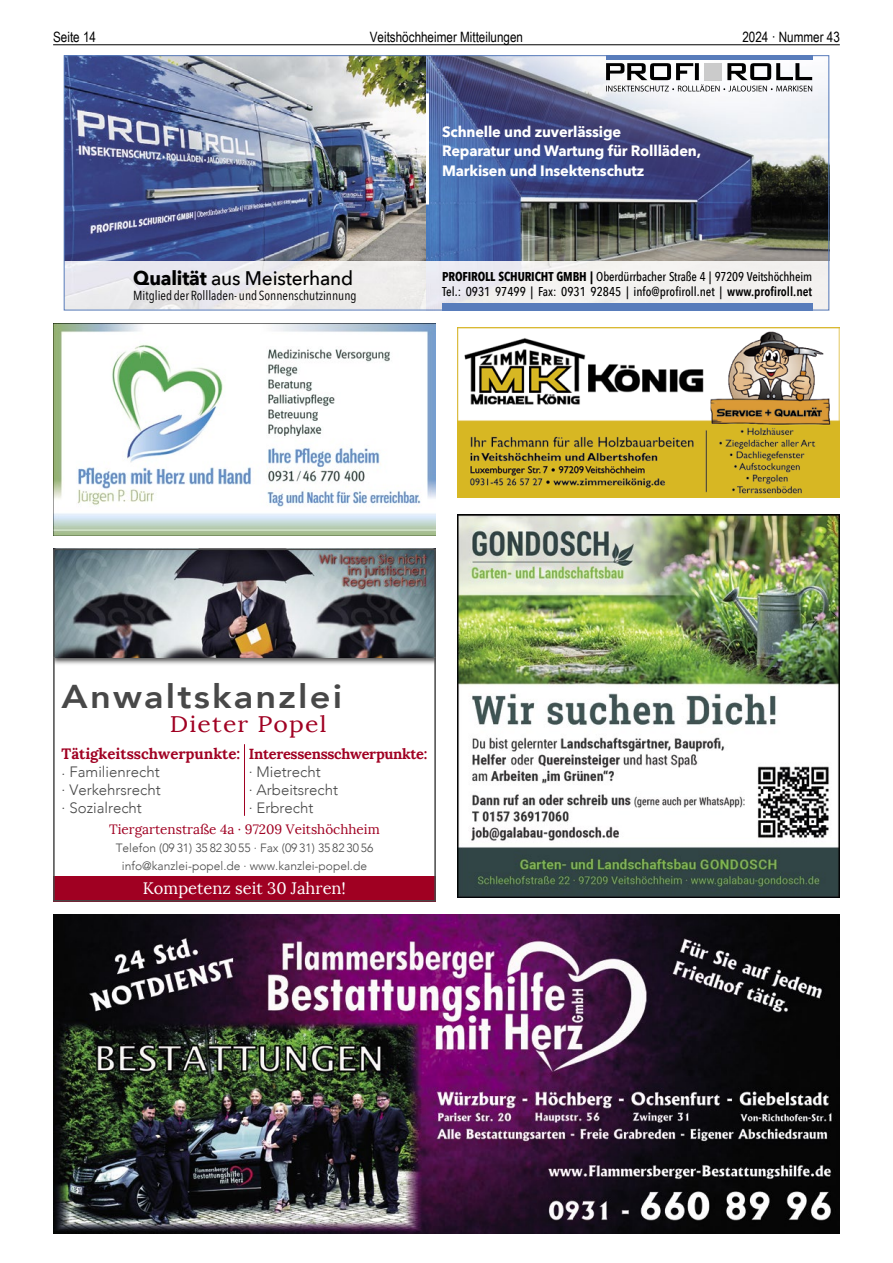
<style>
.page{position:relative;width:893px;height:1263px;background:#fff}
.page>*{position:absolute;margin:0;border:0;box-sizing:border-box;transform-origin:0 0}
.t1{font:800 33px "Avenir";letter-spacing:.06em;color:#484848;scale:1.1 1}
.t2{font:22.5px "Lora";letter-spacing:.05em;color:#a00022;scale:1.1 1}
.t3{font:500 19.65px "Avenir Next";letter-spacing:-.01em;color:#000}
.t4{font:16.5px "Lora";color:#fff}
.t5{font:700 15px/19.5px "Avenir Next";letter-spacing:-.01em;color:#fff}
.t6{font:300 15px/18px "Avenir";color:#484848;text-align:justify}
.t7{font:700 15px "Lora";color:#a00022}
.t8{font:700 14.55px "Lora";letter-spacing:-.02em;color:#a00022}
.t9{font:14.25px "Arial Narrow";color:#000}
.t10{font:13.5px "Lora";color:#a00022}
.t11{font:13.05px "Avenir Next Condensed";color:#000}
.t12{font:500 12.75px/15.6px "Avenir Next Condensed";letter-spacing:-.01em;color:#000}
.t13{font:300 12px/18px "Avenir";color:#484848;text-align:center}
.s1{font-weight:700}
.s2{font-weight:600}
</style>
<div class="page">
<hr style="left:53px;top:44px;width:787px;height:1px;background:#000">
<img style="left:53px;top:914px;width:787px;height:319px">
<img style="left:457px;top:514px;width:383px;height:383px">
<img style="left:56px;top:657px;width:377px;height:7px">
<img style="left:56px;top:552px;width:377px;height:105px">
<hr style="left:244px;top:744px;width:1px;height:72px;background:#a00022">
<div style="left:53px;top:876px;width:383px;height:25px;background:#a00022"></div>
<div style="left:53px;top:549px;width:383px;height:352px;border:2px solid #484848"></div>
<img style="left:457px;top:327px;width:383px;height:170px">
<img style="left:53px;top:323px;width:383px;height:213px">
<img style="left:66px;top:57px;width:761px;height:251px">
<div style="left:606px;top:55px;width:206px;height:5px;background:#587cbb"></div>
<div style="left:442px;top:303px;width:370px;height:7px;background:#587cbb"></div>
<svg style="left:606px;top:63px;width:206px;height:29px"></svg>
<hr style="left:426px;top:93px;width:3px;height:112px;background:#fff">
<div style="left:64px;top:55px;width:765px;height:255px;border:1px solid #587cbb"></div>
<p class="t9" style="left:53px;top:27px;width:44px">Seite 14</p>
<p class="t9" style="left:370px;top:27px;width:155px">Veitshöchheimer Mitteilungen</p>
<p class="t9" style="left:742px;top:27px;width:99px">2024 · Nummer 43</p>
<h3 class="t3" style="left:133px;top:262px;width:221px"><span class="s1">Qualität</span> aus Meisterhand</h3>
<p class="t11" style="left:133px;top:285px;width:225px">Mitglied der Rollladen- und Sonnenschutzinnung</p>
<p class="t5" style="left:442px;top:122px;width:260px">Schnelle und zuverlässige<br>Reparatur und Wartung für Rollläden,<br>Markisen und Insektenschutz</p>
<p class="t12" style="left:442px;top:268px;width:372px"><span class="s1">PROFIROLL SCHURICHT GMBH |</span> Oberdürrbacher Straße 4 | 97209 Veitshöchheim<br>Tel.: 0931 97499 | Fax: 0931 92845 | info@profiroll.net | <span class="s2">www.profiroll.net</span></p>
<h1 class="t1" style="left:62px;top:671px;width:256px">Anwaltskanzlei</h1>
<h2 class="t2" style="left:170px;top:711px;width:144px">Dieter Popel</h2>
<p class="t7" style="left:62px;top:744px;width:180px">Tätigkeitsschwerpunkte:</p>
<p class="t6" style="left:62px;top:763px;width:101px">· Familienrecht · Verkehrsrecht · Sozialrecht</p>
<p class="t10" style="left:109px;top:821px;width:272px">Tiergartenstraße 4a · 97209 Veitshöchheim</p>
<p class="t13" style="left:116px;top:839px;width:259px">Telefon (09 31) 35 82 30 55 · Fax (09 31) 35 82 30 56 info@kanzlei-popel.de · www.kanzlei-popel.de</p>
<p class="t4" style="left:143px;top:878px;width:205px">Kompetenz seit 30 Jahren!</p>
<p class="t8" style="left:249px;top:744px;width:180px">Interessensschwerpunkte:</p>
<p class="t6" style="left:249px;top:763px;width:91px;text-align:left">· Mietrecht<br>· Arbeitsrecht · Erbrecht</p>
</div>
